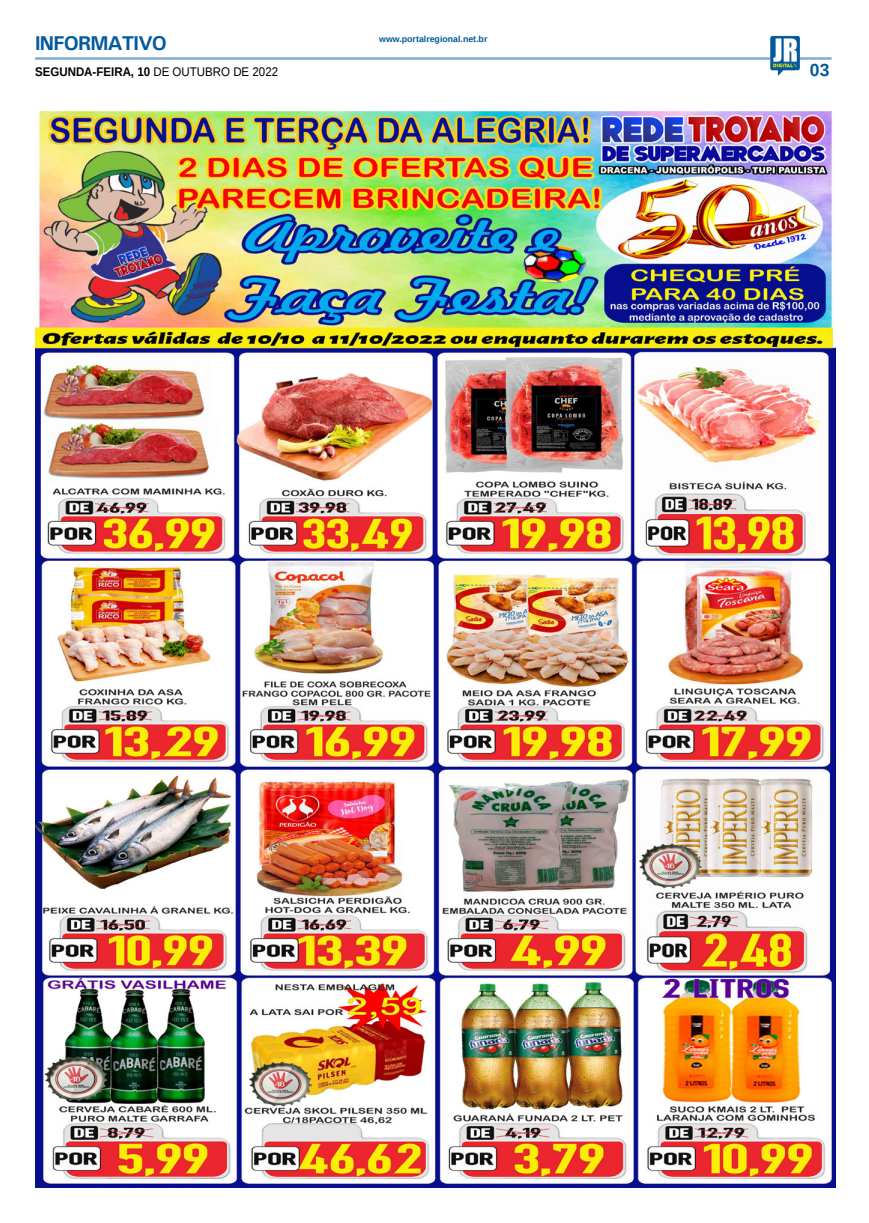
<style>
.page{position:relative;width:869px;height:1223px;background:#fff}
.page>*{position:absolute;margin:0;border:0;box-sizing:border-box;transform-origin:0 0}
.TITULO_PG{font:700 20px "Univers";letter-spacing:-.04em;color:#005a9e}
.TÍTULO{font:700 17.5px "Liberation Sans";color:#005a9e}
.DATA_PG{font:700 12.5px "Liberation Sans";color:#000;scale:.92 1}
.DATA_PG-2{font:700 8.75px "Liberation Sans";color:#005a9e}
.s1{font-weight:400}
</style>
<div class="page">
<hr style="left:35px;top:57px;width:796px;height:3px;background:#005a9e">
<img style="left:769px;top:36px;width:30px;height:40px">
<img style="left:35px;top:112px;width:800px;height:1075px">
<p class="TITULO_PG" style="left:35px;top:31px;width:133px">INFORMATIVO</p>
<p class="DATA_PG" style="left:35px;top:63px;width:265px">SEGUNDA-FEIRA, 10 <span class="s1">DE OUTUBRO DE 2022</span></p>
<p class="DATA_PG-2" style="left:379px;top:33px;width:110px">www.portalregional.net.br</p>
<p class="TÍTULO" style="left:809px;top:58px;width:21px">03</p>
</div>
